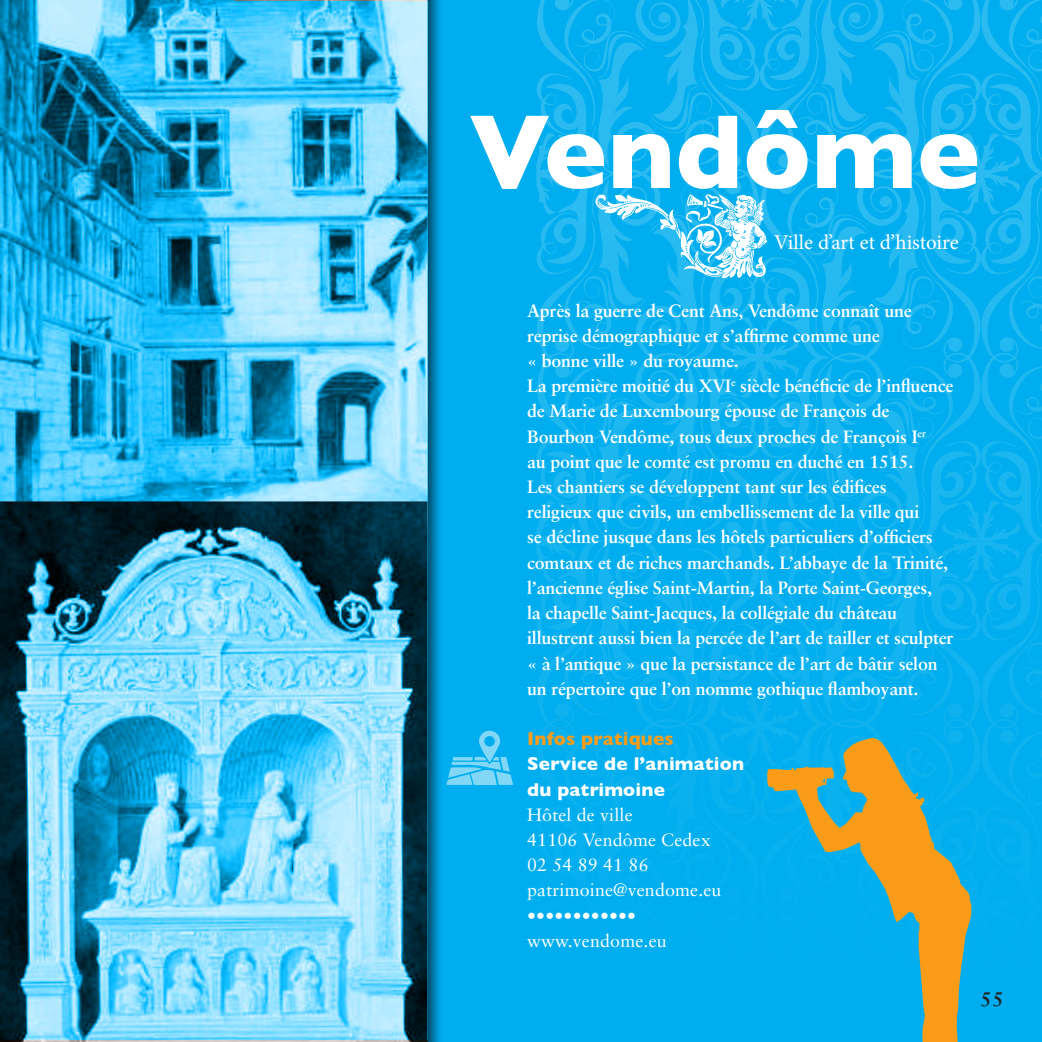
<style>
.page{position:relative;width:1042px;height:1042px;background:#fff}
.page>*{position:absolute;margin:0;border:0;box-sizing:border-box;transform-origin:0 0}
.t1{font:700 106.58px "Gill Sans";color:#fff}
.t2{font:21px "Minion Pro";color:#fff}
.t3{font:21px "Sabon Bold Os F";color:#241f1f}
.t4{font:700 18.9px/25.2px "Gill Sans";letter-spacing:.01em;color:#fff}
.t5{font:700 18.9px "Gill Sans";letter-spacing:.01em;color:#fb9c19}
.t6{font:700 17.85px/25.2px "Sabon";letter-spacing:-.01em;color:#fff}
.t7{font:17.85px/25.2px "Sabon";letter-spacing:.01em;color:#fff}
</style>
<div class="page">
<div style="left:425px;top:0;width:617px;height:1042px;background:#241f1f;opacity:.75"></div>
<svg style="left:536px;top:0;width:506px;height:540px;background:#0fb2ef"></svg>
<svg style="left:536px;top:542px;width:506px;height:500px;background:#03afef"></svg>
<img style="left:0;top:0;width:427px;height:501px">
<svg style="left:767px;top:738px;width:204px;height:304px;background:#51a8aa"></svg>
<svg style="left:446px;top:730px;width:67px;height:55px;background:#39bff2"></svg>
<img style="left:0;top:501px;width:427px;height:541px">
<h1 class="t1" style="left:469px;top:67px;width:512px">Vendôme</h1>
<p class="t2" style="left:774px;top:228px;width:186px">Ville d’art et d’histoire</p>
<p class="t6" style="left:527px;top:297px;width:428px">Après la guerre de Cent Ans, Vendôme connaît une reprise démographique et s’affirme comme une<br>« bonne ville » du royaume.<br>La première moitié du XVI<sup>e</sup> siècle bénéficie de l’influence de Marie de Luxembourg épouse de François de Bourbon Vendôme, tous deux proches de François I<sup>er<br></sup>au point que le comté est promu en duché en 1515.<br>Les chantiers se développent tant sur les édifices religieux que civils, un embellissement de la ville qui<br>se décline jusque dans les hôtels particuliers d’officiers comtaux et de riches marchands. L’abbaye de la Trinité, l’ancienne église Saint-Martin, la Porte Saint-Georges,<br>la chapelle Saint-Jacques, la collégiale du château illustrent aussi bien la percée de l’art de tailler et sculpter « à l’antique » que la persistance de l’art de bâtir selon un répertoire que l’on nomme gothique flamboyant.</p>
<p class="t5" style="left:527px;top:724px;width:148px">Infos pratiques</p>
<p class="t4" style="left:527px;top:751px;width:218px">Service de l’animation du patrimoine</p>
<p class="t7" style="left:527px;top:802px;width:196px">Hôtel de ville<br>41106 Vendôme Cedex<br>02 54 89 41 86 patrimoine@vendome.eu</p>
<p class="t7" style="left:527px;top:902px;width:141px">•••••••••••• www.vendome.eu</p>
<p class="t3" style="left:980px;top:981px;width:25px">55</p>
</div>
